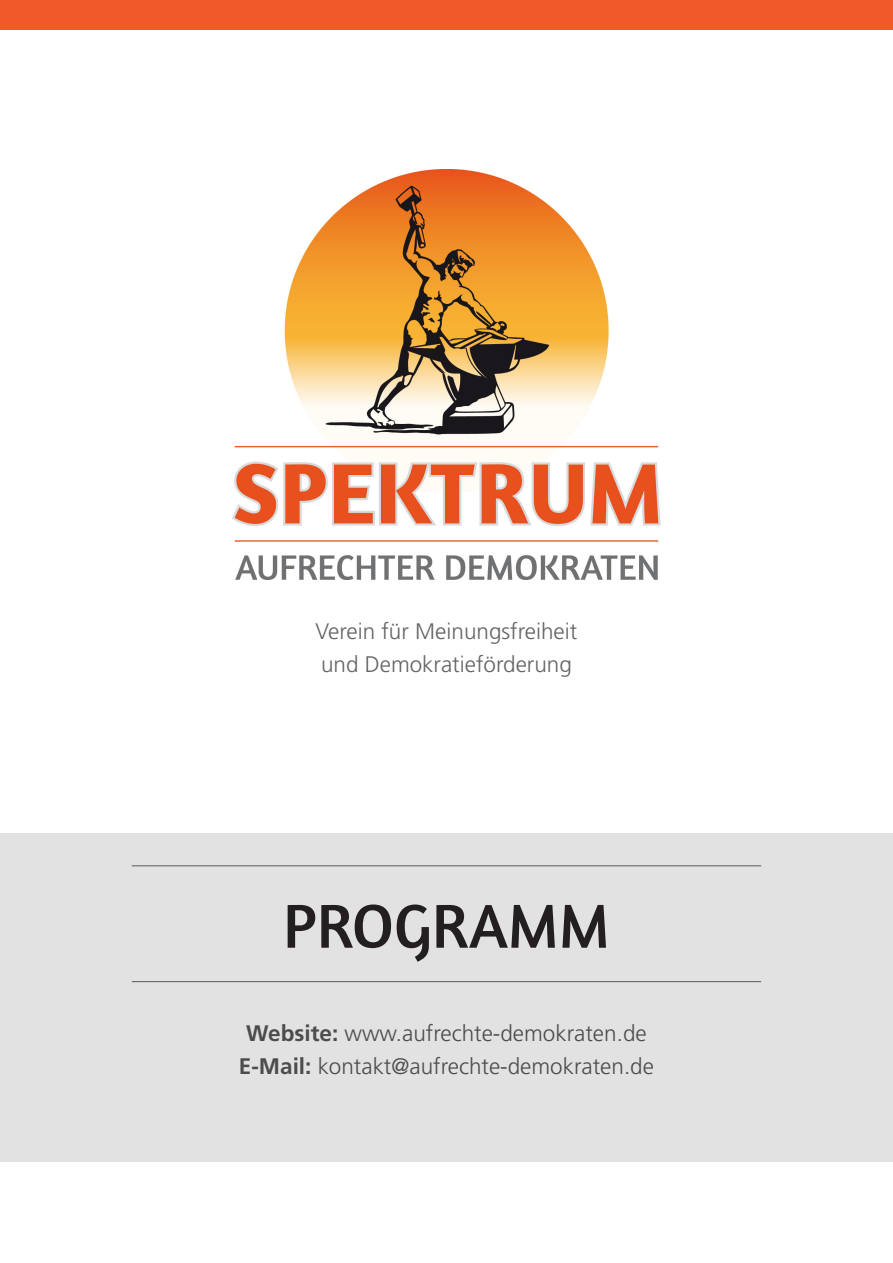
<style>
.page{position:relative;width:893px;height:1263px;background:#fff}
.page>*{position:absolute;margin:0;border:0;box-sizing:border-box;transform-origin:0 0}
.t1{font:63px "Amaranth";color:#231f20}
.t2{font:300 22.5px/33px "Frutiger LT Std";color:#4b4c4d;text-align:center}
.t3{font:300 22.5px/33px "Frutiger LT Std";color:#636366}
.s1{font-weight:700}
</style>
<div class="page">
<img style="left:232px;top:170px;width:429px;height:410px">
<div style="left:0;top:833px;width:893px;height:329px;background:#e2e2e3"></div>
<hr style="left:132px;top:981px;width:629px;height:1px;background:#57585a">
<hr style="left:132px;top:865px;width:629px;height:1px;background:#57585a">
<div style="left:0;top:0;width:893px;height:30px;background:#f1592b"></div>
<p class="t3" style="left:316px;top:615px;width:263px">Verein für Meinungsfreiheit und Demokratieförderung</p>
<h1 class="t1" style="left:283px;top:889px;width:328px">PROGRAMM</h1>
<p class="t2" style="left:239px;top:1017px;width:417px"><span class="s1">Website:</span> www.aufrechte-demokraten.de<br><span class="s1">E-Mail:</span> kontakt@aufrechte-demokraten.de</p>
</div>
